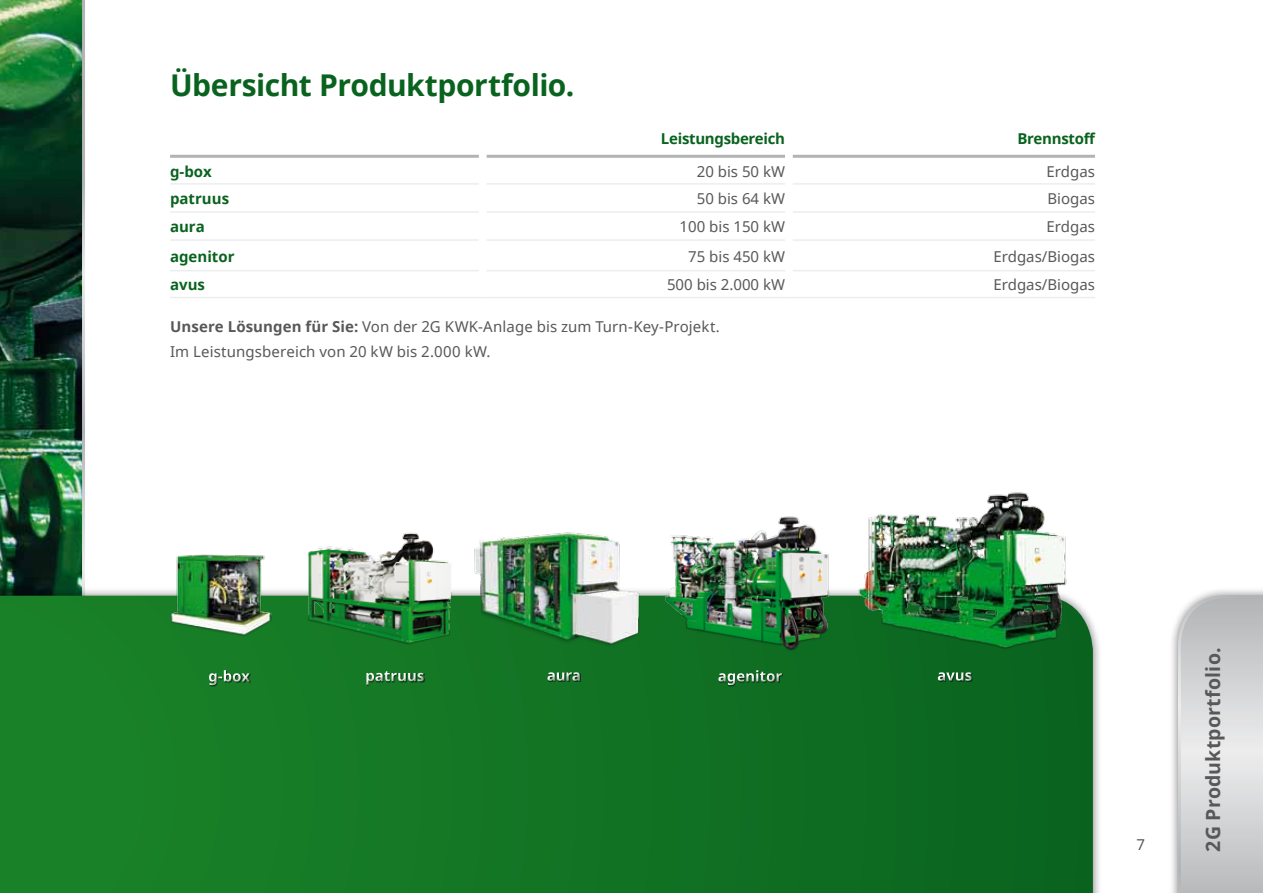
<style>
.page{position:relative;width:1263px;height:893px;background:#fff}
.page>*{position:absolute;margin:0;border:0;box-sizing:border-box;transform-origin:0 0}
.t1{font:700 30px "Noto Sans";letter-spacing:-.015em;color:#09631f}
.t2{font:700 19.5px "Noto Sans";letter-spacing:.005em;color:#58585a}
.t3{font:15px/25.5px "Noto Sans";color:#58585a}
.t4{font:700 15px "Noto Sans";letter-spacing:-.02em;color:#09631f}
.t5{font:700 15px "Noto Sans";color:#09631f}
.s1{font-weight:700}
</style>
<div class="page">
<img style="left:0;top:0;width:82px;height:587px">
<svg style="left:0;top:596px;width:1093px;height:297px;background:#127424"></svg>
<div style="left:1169px;top:586px;width:94px;height:307px;background:#000;opacity:.5"></div>
<svg style="left:1176px;top:594px;width:87px;height:299px;background:#d1d2d3"></svg>
<hr style="left:170px;top:297px;width:313px;height:1px;background:#eceded">
<hr style="left:483px;top:297px;width:306px;height:1px;background:#eceded">
<hr style="left:789px;top:297px;width:306px;height:1px;background:#eceded">
<hr style="left:170px;top:183px;width:309px;height:2px;background:#eceded">
<hr style="left:486px;top:183px;width:299px;height:2px;background:#eceded">
<hr style="left:792px;top:183px;width:303px;height:2px;background:#eceded">
<hr style="left:170px;top:211px;width:309px;height:2px;background:#eceded">
<hr style="left:486px;top:211px;width:299px;height:2px;background:#eceded">
<hr style="left:792px;top:211px;width:303px;height:2px;background:#eceded">
<hr style="left:170px;top:239px;width:309px;height:2px;background:#eceded">
<hr style="left:486px;top:239px;width:299px;height:2px;background:#eceded">
<hr style="left:792px;top:239px;width:303px;height:2px;background:#eceded">
<hr style="left:170px;top:270px;width:309px;height:1px;background:#eceded">
<hr style="left:486px;top:270px;width:299px;height:1px;background:#eceded">
<hr style="left:792px;top:270px;width:303px;height:1px;background:#eceded">
<hr style="left:170px;top:155px;width:309px;height:3px;background:#b1b3b4">
<hr style="left:486px;top:155px;width:299px;height:3px;background:#b1b3b4">
<hr style="left:792px;top:155px;width:303px;height:3px;background:#b1b3b4">
<div style="left:210px;top:671px;width:41px;height:15px;background:#000;opacity:.5"></div>
<div style="left:208px;top:668px;width:42px;height:18px;background:#000;opacity:.3"></div>
<div style="left:367px;top:672px;width:58px;height:14px;background:#000;opacity:.5"></div>
<div style="left:365px;top:670px;width:59px;height:16px;background:#157925"></div>
<div style="left:365px;top:671px;width:59px;height:15px;background:#000;opacity:.3"></div>
<div style="left:719px;top:671px;width:64px;height:15px;background:#000;opacity:.5"></div>
<div style="left:718px;top:668px;width:64px;height:18px;background:#0f6e23"></div>
<div style="left:718px;top:672px;width:64px;height:14px;background:#000;opacity:.3"></div>
<div style="left:939px;top:673px;width:33px;height:9px;background:#000;opacity:.5"></div>
<div style="left:937px;top:671px;width:35px;height:10px;background:#000;opacity:.3"></div>
<div style="left:548px;top:673px;width:33px;height:9px;background:#000;opacity:.5"></div>
<div style="left:547px;top:670px;width:33px;height:11px;background:#127424"></div>
<div style="left:547px;top:671px;width:33px;height:10px;background:#000;opacity:.3"></div>
<img style="left:170px;top:554px;width:101px;height:83px">
<img style="left:297px;top:532px;width:170px;height:119px">
<img style="left:660px;top:516px;width:184px;height:137px">
<img style="left:856px;top:492px;width:228px;height:164px">
<img style="left:467px;top:532px;width:182px;height:128px">
<h1 class="t1" style="left:170px;top:64px;width:406px">Übersicht Produktportfolio.</h1>
<p class="t4" style="left:661px;top:127px;width:126px">Leistungsbereich</p>
<p class="t4" style="left:1017px;top:127px;width:79px">Brennstoff</p>
<p class="t4" style="left:170px;top:161px;width:43px">g-box</p>
<p class="t3" style="left:697px;top:158px;width:90px">20 bis 50 kW</p>
<p class="t3" style="left:1046px;top:158px;width:50px">Erdgas</p>
<p class="t5" style="left:170px;top:188px;width:61px">patruus</p>
<p class="t3" style="left:697px;top:186px;width:90px">50 bis 64 kW</p>
<p class="t3" style="left:1047px;top:186px;width:49px">Biogas</p>
<p class="t4" style="left:170px;top:216px;width:36px">aura</p>
<p class="t3" style="left:680px;top:214px;width:107px">100 bis 150 kW</p>
<p class="t3" style="left:1046px;top:214px;width:50px">Erdgas</p>
<p class="t5" style="left:170px;top:246px;width:66px">agenitor</p>
<p class="t3" style="left:688px;top:243px;width:98px">75 bis 450 kW</p>
<p class="t3" style="left:993px;top:243px;width:103px">Erdgas/Biogas</p>
<p class="t4" style="left:170px;top:274px;width:36px">avus</p>
<p class="t3" style="left:667px;top:272px;width:120px">500 bis 2.000 kW</p>
<p class="t3" style="left:993px;top:272px;width:103px">Erdgas/Biogas</p>
<p class="t3" style="left:170px;top:313px;width:551px"><span class="s1">Unsere Lösungen für Sie:</span> Von der 2G KWK-Anlage bis zum Turn-Key-Projekt.<br>Im Leistungsbereich von 20 kW bis 2.000 kW.</p>
<p class="t3" style="left:1136px;top:831px;width:10px">7</p>
<h2 class="t2" style="left:1199px;top:851px;width:205px;rotate:-90deg">2G Produktportfolio.</h2>
</div>
